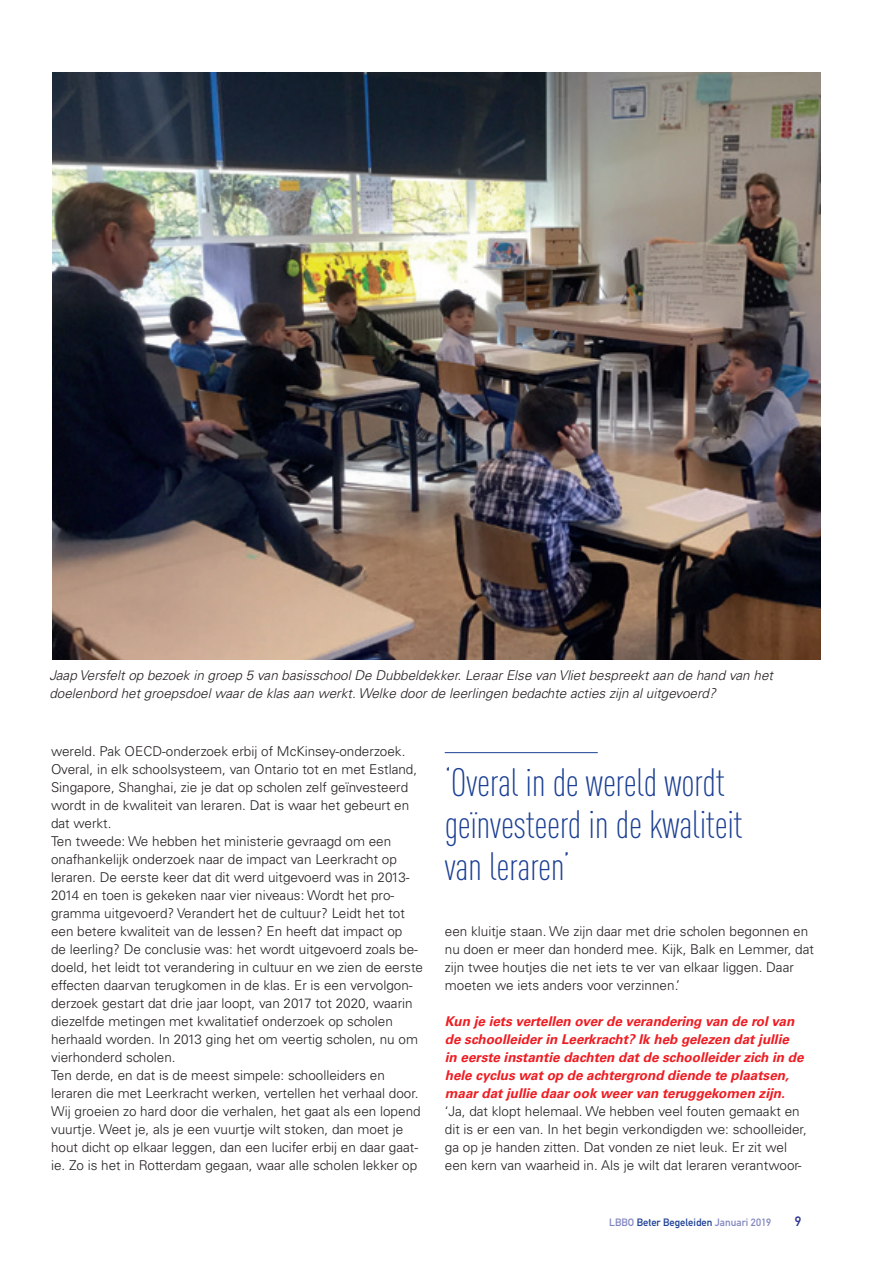
<style>
.page{position:relative;width:893px;height:1263px;background:#fff}
.page>*{position:absolute;margin:0;border:0;box-sizing:border-box;transform-origin:0 0}
.t1{font:300 39px/42.5px "DIN Cond";letter-spacing:-.01em;color:#1b3f94}
.t2{font:300 13.5px/18px "Univers LT Std";color:#231f20}
.t3{font:italic 700 13.5px/18px "Univers LT Std";color:#ee1d23}
.t4{font:italic 300 13.5px/18px "Univers LT Std";color:#231f20}
.t5{font:13.5px "DIN Mittelschrift LT";color:#2b3291}
.t6{font:10.5px "DIN Mittelschrift LT";color:#8287bf}
.s1{color:#1b3f94}
</style>
<div class="page">
<img style="left:52px;top:72px;width:769px;height:587px">
<hr style="left:445px;top:752px;width:153px;height:1px;background:#1b3f94">
<p class="t4" style="left:49px;top:666px;width:725px">Jaap Versfelt op bezoek in groep 5 van basisschool De Dubbeldekker. Leraar Else van Vliet bespreekt aan de hand van het doelenbord het groepsdoel waar de klas aan werkt. Welke door de leerlingen bedachte acties zijn al uitgevoerd?</p>
<p class="t2" style="left:51px;top:742px;width:374px">wereld. Pak OECD-onderzoek erbij of McKinsey-onderzoek.<br>Overal, in elk schoolsysteem, van Ontario tot en met Estland, Singapore, Shanghai, zie je dat op scholen zelf geïnvesteerd wordt in de kwaliteit van leraren. Dat is waar het gebeurt en dat werkt.<br>Ten tweede: We hebben het ministerie gevraagd om een onafhankelijk onderzoek naar de impact van Leerkracht op leraren. De eerste keer dat dit werd uitgevoerd was in 2013- 2014 en toen is gekeken naar vier niveaus: Wordt het pro&shy;gramma uitgevoerd? Verandert het de cultuur? Leidt het tot een betere kwaliteit van de lessen? En heeft dat impact op<br>de leerling? De conclusie was: het wordt uitgevoerd zoals be&shy;doeld, het leidt tot verandering in cultuur en we zien de eerste effecten daarvan terugkomen in de klas. Er is een vervolgon&shy;derzoek gestart dat drie jaar loopt, van 2017 tot 2020, waarin diezelfde metingen met kwalitatief onderzoek op scholen herhaald worden. In 2013 ging het om veertig scholen, nu om vierhonderd scholen.<br>Ten derde, en dat is de meest simpele: schoolleiders en leraren die met Leerkracht werken, vertellen het verhaal door.<br>Wij groeien zo hard door die verhalen, het gaat als een lopend vuurtje. Weet je, als je een vuurtje wilt stoken, dan moet je hout dicht op elkaar leggen, dan een lucifer erbij en daar gaat&shy;ie. Zo is het in Rotterdam gegaan, waar alle scholen lekker op</p>
<h1 class="t1" style="left:445px;top:760px;width:300px">‘Overal in de wereld wordt geïnvesteerd in de kwaliteit van leraren’</h1>
<p class="t2" style="left:445px;top:922px;width:371px">een kluitje staan. We zijn daar met drie scholen begonnen en nu doen er meer dan honderd mee. Kijk, Balk en Lemmer, dat zijn twee houtjes die net iets te ver van elkaar liggen. Daar moeten we iets anders voor verzinnen.’</p>
<p class="t3" style="left:445px;top:1012px;width:360px">Kun je iets vertellen over de verandering van de rol van de schoolleider in Leerkracht? Ik heb gelezen dat jullie in eerste instantie dachten dat de schoolleider zich in de hele cyclus wat op de achtergrond diende te plaatsen, maar dat jullie daar ook weer van teruggekomen zijn.</p>
<p class="t2" style="left:445px;top:1102px;width:363px">‘Ja, dat klopt helemaal. We hebben veel fouten gemaakt en dit is er een van. In het begin verkondigden we: schoolleider, ga op je handen zitten. Dat vonden ze niet leuk. Er zit wel een kern van waarheid in. Als je wilt dat leraren verantwoor-</p>
<p class="t6" style="left:609px;top:1216px;width:163px">LBBO <span class="s1">Beter Begeleiden</span> Januari 2019</p>
<p class="t5" style="left:795px;top:1213px;width:8px">9</p>
</div>
